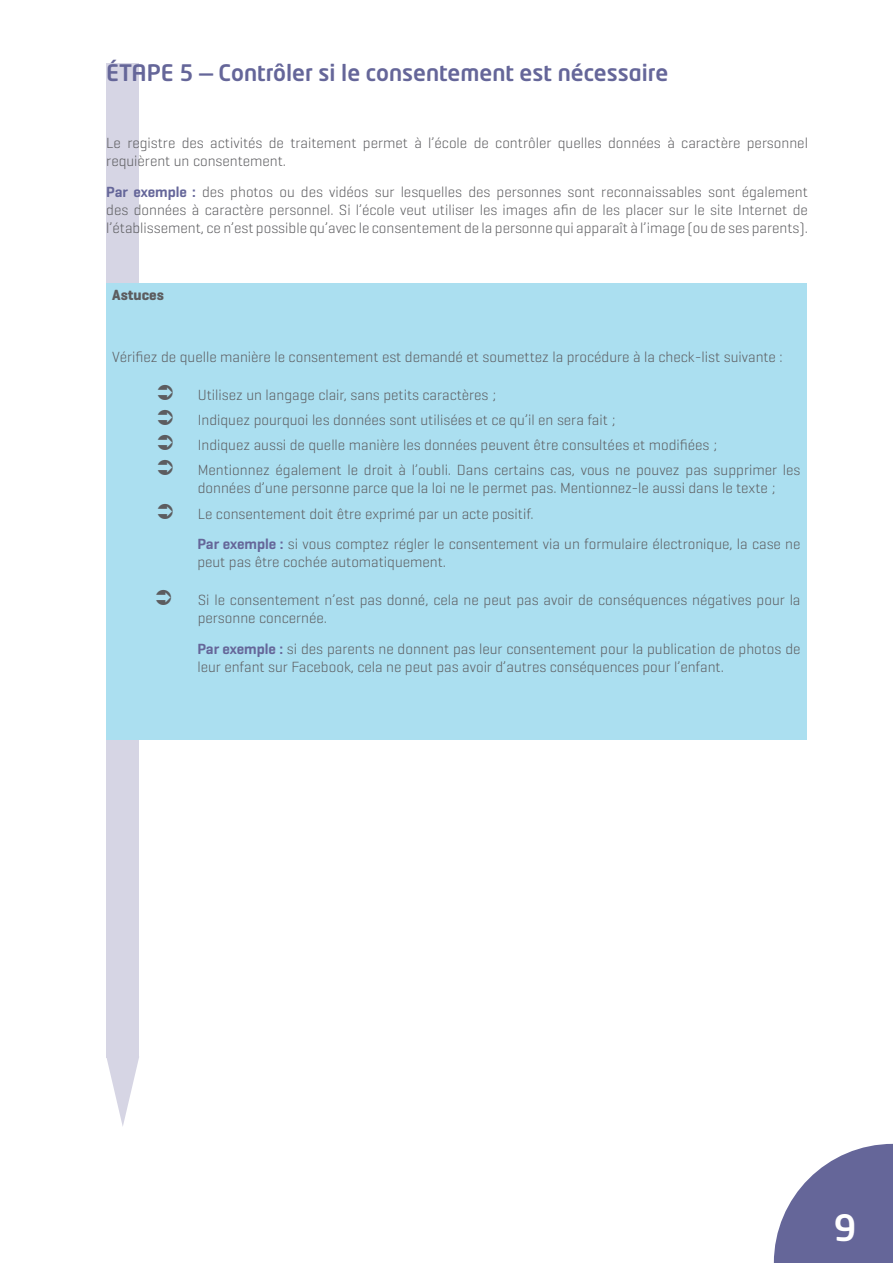
<style>
.page{position:relative;width:893px;height:1263px;background:#fff}
.page>*{position:absolute;margin:0;border:0;box-sizing:border-box;transform-origin:0 0}
.t1{font:500 36px "Neo Tech Pro";color:#fff}
.t2{font:500 22.5px "Neo Tech Pro";color:#656699}
.t3{font:300 15px/18px "Geogrotesque";color:#5c5c5f}
.t4{font:700 15px "Geogrotesque";color:#5c5c5f}
.s1{font-weight:600;color:#656699}
</style>
<div class="page">
<svg style="left:774px;top:1144px;width:119px;height:119px"></svg>
<svg style="left:106px;top:1058px;width:33px;height:68px"></svg>
<div style="left:106px;top:64px;width:33px;height:994px;background:#d6d5e4"></div>
<div style="left:106px;top:283px;width:700px;height:457px;background:#abdff0"></div>
<h2 class="t2" style="left:106px;top:58px;width:563px">ÉTAPE 5 — Contrôler si le consentement est nécessaire</h2>
<p class="t3" style="left:106px;top:133px;width:703px">Le registre des activités de traitement permet à l’école de contrôler quelles données à caractère personnel requièrent un consentement.</p>
<p class="t3" style="left:106px;top:182px;width:703px;text-align:justify"><span class="s1">Par exemple :</span> des photos ou des vidéos sur lesquelles des personnes sont reconnaissables sont également des données à caractère personnel. Si l’école veut utiliser les images afin de les placer sur le site Internet de l’établissement, ce n’est possible qu’avec le consentement de la personne qui apparaît à l’image (ou de ses parents).</p>
<p class="t4" style="left:112px;top:286px;width:53px">Astuces</p>
<p class="t3" style="left:112px;top:347px;width:672px">Vérifiez de quelle manière le consentement est demandé et soumettez la procédure à la check-list suivante :</p>
<p class="t3" style="left:198px;top:382px;width:604px;line-height:25.2px">Utilisez un langage clair, sans petits caractères ;<br>Indiquez pourquoi les données sont utilisées et ce qu’il en sera fait ;<br>Indiquez aussi de quelle manière les données peuvent être consultées et modifiées ;<br>Mentionnez également le droit à l’oubli. Dans certains cas, vous ne pouvez pas supprimer les</p>
<p class="t3" style="left:198px;top:475px;width:579px;line-height:25.2px">données d’une personne parce que la loi ne le permet pas. Mentionnez-le aussi dans le texte ;<br>Le consentement doit être exprimé par un acte positif.</p>
<p class="t3" style="left:197px;top:535px;width:605px"><span class="s1">Par exemple :</span> si vous comptez régler le consentement via un formulaire électronique, la case ne peut pas être cochée automatiquement.</p>
<p class="t3" style="left:198px;top:591px;width:604px">Si le consentement n’est pas donné, cela ne peut pas avoir de conséquences négatives pour la personne concernée.</p>
<p class="t3" style="left:197px;top:639px;width:605px"><span class="s1">Par exemple :</span> si des parents ne donnent pas leur consentement pour la publication de photos de leur enfant sur Facebook, cela ne peut pas avoir d’autres conséquences pour l’enfant.</p>
<h1 class="t1" style="left:834px;top:1205px;width:24px">9</h1>
</div>
